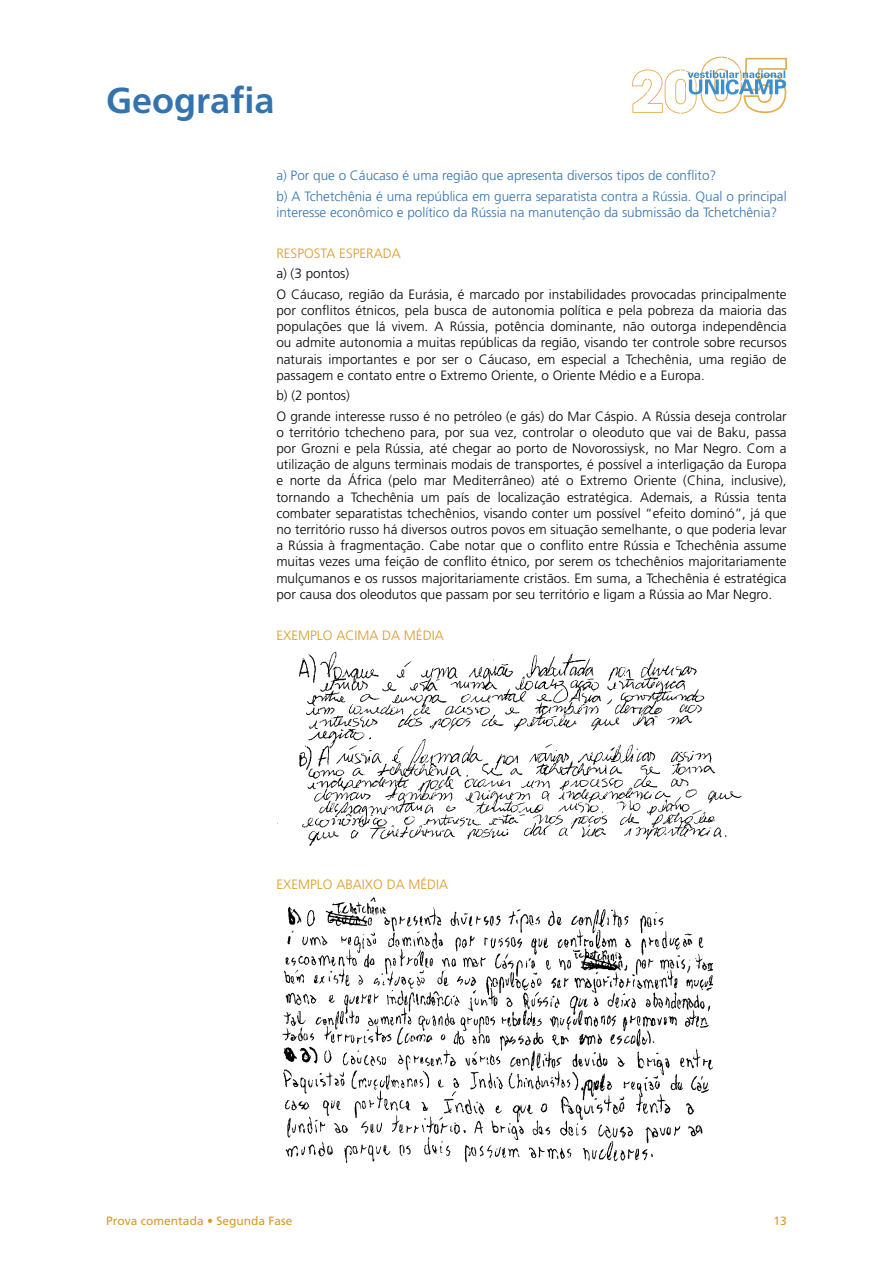
<style>
.page{position:relative;width:893px;height:1263px;background:#fff}
.page>*{position:absolute;margin:0;border:0;box-sizing:border-box;transform-origin:0 0}
.t1{font:700 36px "Frutiger";color:#3373ae}
.respostas{font:300 13.5px/16.2px "Frutiger";color:#000;text-align:justify}
.perguntas{font:300 13.5px/16.2px "Frutiger";color:#3373ae}
.comentarios{font:300 13.5px "Frutiger";color:#da9a23}
.t2{font:12px "Frutiger";color:#da9a23}
</style>
<div class="page">
<svg style="left:632px;top:57px;width:155px;height:57px"></svg>
<img style="left:282px;top:897px;width:430px;height:266px">
<img style="left:277px;top:651px;width:465px;height:195px">
<h1 class="t1" style="left:106px;top:79px;width:170px">Geografia</h1>
<p class="perguntas" style="left:276px;top:168px;width:441px">a) Por que o Cáucaso é uma região que apresenta diversos tipos de conflito?</p>
<p class="perguntas" style="left:276px;top:188px;width:512px">b) A Tchetchênia é uma república em guerra separatista contra a Rússia. Qual o principal interesse econômico e político da Rússia na manutenção da submissão da Tchetchênia?</p>
<p class="comentarios" style="left:276px;top:245px;width:126px">RESPOSTA ESPERADA</p>
<p class="respostas" style="left:276px;top:266px;width:74px">a) (3 pontos)</p>
<p class="respostas" style="left:276px;top:286px;width:512px">O Cáucaso, região da Eurásia, é marcado por instabilidades provocadas principalmente por conflitos étnicos, pela busca de autonomia política e pela pobreza da maioria das populações que lá vivem. A Rússia, potência dominante, não outorga independência ou admite autonomia a muitas repúblicas da região, visando ter controle sobre recursos naturais importantes e por ser o Cáucaso, em especial a Tchechênia, uma região de passagem e contato entre o Extremo Oriente, o Oriente Médio e a Europa.</p>
<p class="respostas" style="left:276px;top:388px;width:75px">b) (2 pontos)</p>
<p class="respostas" style="left:276px;top:408px;width:512px">O grande interesse russo é no petróleo (e gás) do Mar Cáspio. A Rússia deseja controlar o território tchecheno para, por sua vez, controlar o oleoduto que vai de Baku, passa por Grozni e pela Rússia, até chegar ao porto de Novorossiysk, no Mar Negro. Com a utilização de alguns terminais modais de transportes, é possível a interligação da Europa e norte da África (pelo mar Mediterrâneo) até o Extremo Oriente (China, inclusive), tornando a Tchechênia um país de localização estratégica. Ademais, a Rússia tenta combater separatistas tchechênios, visando conter um possível “efeito dominó”, já que no território russo há diversos outros povos em situação semelhante, o que poderia levar a Rússia à fragmentação. Cabe notar que o conflito entre Rússia e Tchechênia assume muitas vezes uma feição de conflito étnico, por serem os tchechênios majoritariamente mulçumanos e os russos majoritariamente cristãos. Em suma, a Tchechênia é estratégica por causa dos oleodutos que passam por seu território e ligam a Rússia ao Mar Negro.</p>
<p class="comentarios" style="left:276px;top:627px;width:169px">EXEMPLO ACIMA DA MÉDIA</p>
<p class="comentarios" style="left:276px;top:876px;width:173px">EXEMPLO ABAIXO DA MÉDIA</p>
<p class="t2" style="left:106px;top:1214px;width:188px">Prova comentada • Segunda Fase</p>
<p class="t2" style="left:773px;top:1214px;width:15px">13</p>
</div>
